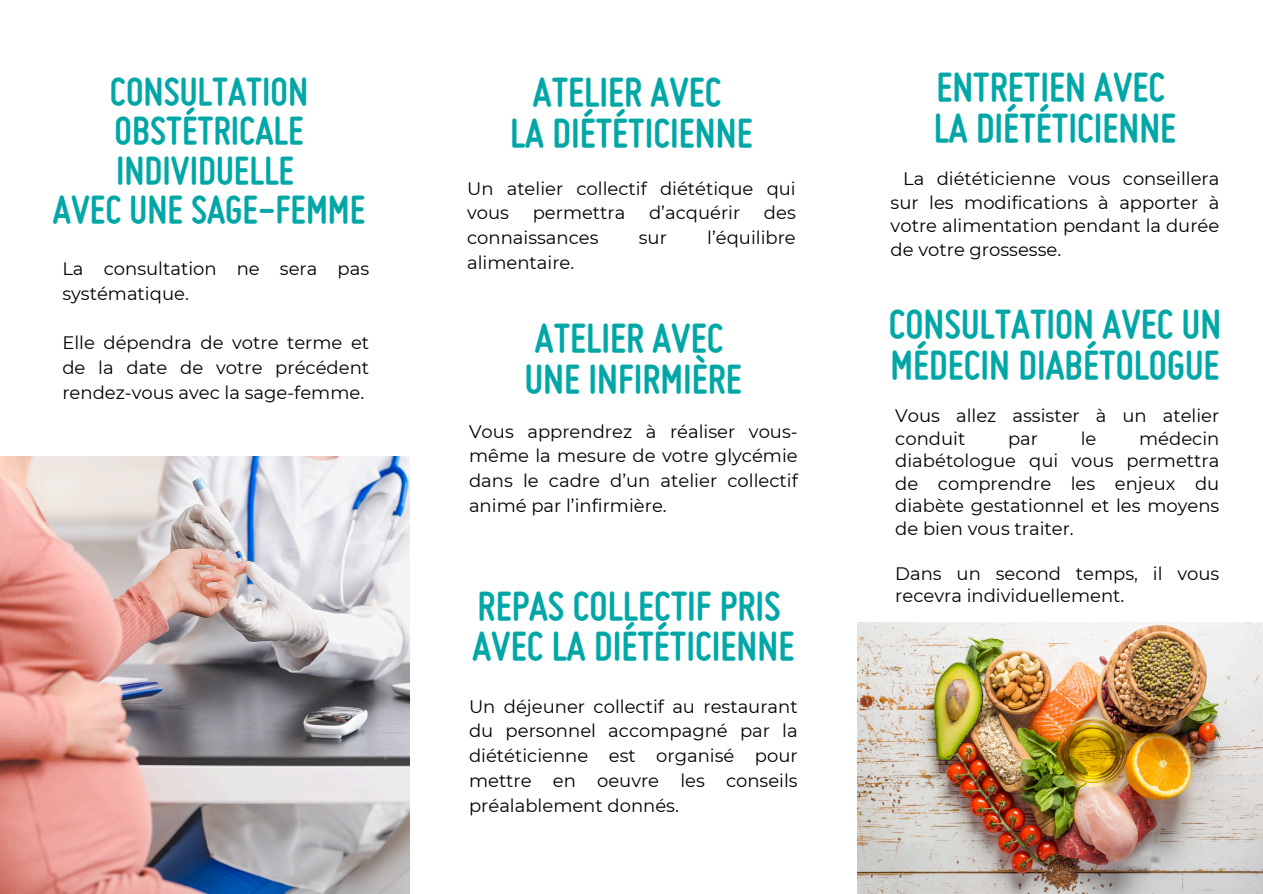
<style>
.page{position:relative;width:1263px;height:894px;background:#fff}
.page>*{position:absolute;margin:0;border:0;box-sizing:border-box;transform-origin:0 0}
.t1{font:700 43.5px/40.5px "Miso";color:#01a7a7}
.t2{font:700 42px/39.3px "Miso";color:#01a7a7;text-align:center}
.t3{font:18px/24.8px "Montserrat";color:#000;text-align:justify}
</style>
<div class="page">
<img style="left:0;top:456px;width:409px;height:437px">
<img style="left:858px;top:622px;width:405px;height:271px">
<p class="t2" style="left:53px;top:76px;width:314px">CONSULTATION<br>OBSTÉTRICALE<br>INDIVIDUELLE<br>AVEC UNE SAGE-FEMME</p>
<p class="t3" style="left:62px;top:256px;width:308px">La consultation ne sera pas systématique.</p>
<h1 class="t3" style="left:62px;top:330px;width:308px">Elle dépendra de votre terme et de la date de votre précédent rendez-vous avec la sage-femme.</h1>
<p class="t1" style="left:510px;top:76px;width:244px;text-align:center">ATELIER AVEC<br>LA DIÉTÉTICIENNE</p>
<h1 class="t3" style="left:467px;top:176px;width:330px">Un atelier collectif diététique qui vous</h1>
<h1 class="t3" style="left:533px;top:200px;width:94px">permettra</h1>
<h1 class="t3" style="left:649px;top:200px;width:93px">d’acquérir</h1>
<h1 class="t3" style="left:764px;top:200px;width:33px">des</h1>
<h1 class="t3" style="left:467px;top:225px;width:133px">connaissances</h1>
<h1 class="t3" style="left:639px;top:225px;width:30px">sur</h1>
<h1 class="t3" style="left:707px;top:225px;width:90px">l’équilibre</h1>
<h1 class="t3" style="left:467px;top:250px;width:109px">alimentaire.</h1>
<p class="t1" style="left:525px;top:322px;width:219px">ATELIER AVEC<br>UNE INFIRMIÈRE</p>
<h1 class="t3" style="left:469px;top:418px;width:330px">Vous apprendrez à réaliser vous&shy;même la mesure de votre glycémie dans le cadre d’un atelier collectif animé par l’infirmière.</h1>
<p class="t1" style="left:472px;top:589px;width:323px">REPAS COLLECTIF PRIS<br>AVEC LA DIÉTÉTICIENNE</p>
<h1 class="t3" style="left:469px;top:693px;width:330px">Un déjeuner collectif au restaurant du personnel accompagné par la diététicienne est organisé pour mettre en oeuvre les conseils préalablement donnés.</h1>
<p class="t1" style="left:934px;top:71px;width:244px">ENTRETIEN AVEC<br>LA DIÉTÉTICIENNE</p>
<h1 class="t3" style="left:891px;top:167px;width:330px;line-height:23.7px;text-indent:12px">La diététicienne vous conseillera sur les modifications à apporter à votre alimentation pendant la durée de votre grossesse.</h1>
<p class="t1" style="left:889px;top:308px;width:334px">CONSULTATION AVEC UN<br>MÉDECIN DIABÉTOLOGUE</p>
<p class="t3" style="left:895px;top:404px;width:326px;line-height:22.5px">Vous allez assister à un atelier conduit</p>
<p class="t3" style="left:895px;top:427px;width:326px;line-height:22.5px;text-indent:244px">médecin diabétologue qui vous permettra de comprendre les enjeux du diabète gestationnel et les moyens de bien vous traiter.</p>
<p class="t3" style="left:895px;top:562px;width:326px;line-height:22.5px">Dans un second temps, il vous recevra individuellement.</p>
<p class="t3" style="left:1008px;top:425px;width:32px">par</p>
<p class="t3" style="left:1081px;top:425px;width:17px">le</p>
</div>
